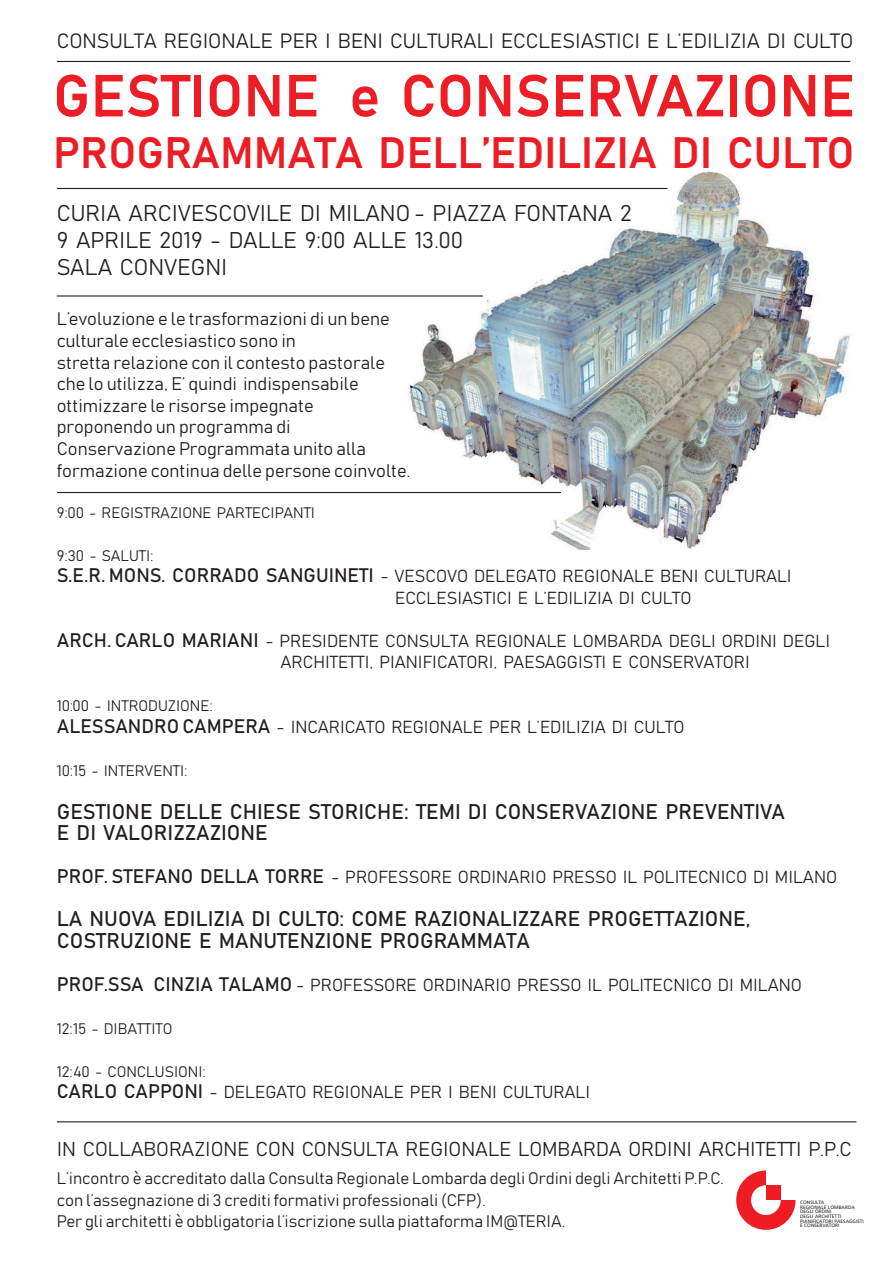
<style>
.page{position:relative;width:893px;height:1263px;background:#fff}
.page>*{position:absolute;margin:0;border:0;box-sizing:border-box;transform-origin:0 0}
.t1{font:58.35px "Bahnschrift 600 100";color:#ec1d25}
.t2{font:43.35px "Bahnschrift 600 100";color:#ec1d25}
.t3{font:22.5px/27px "Bahnschrift 300 100";color:#231f20}
.t4{font:21px/21.5px "Bahnschrift 400 100";color:#231f20}
.t5{font:20.4px "Bahnschrift 300 100";color:#231f20}
.t6{font:19.8px "Bahnschrift 300 100";color:#231f20}
.t7{font:18px/21.6px "Bahnschrift 300 100";color:#231f20}
.t8{font:17.25px/21.5px "Bahnschrift 300 100";color:#231f20}
.t9{font:16.5px/21.5px "Bahnschrift 300 100";color:#231f20}
.t10{font:15px "Bahnschrift 300 100";color:#231f20}
.t11{font:4.8px/4.7px "Frutiger";color:#231f20}
.s1{font-family:"Bahnschrift 400 100";font-size:19.35px}
</style>
<div class="page">
<img style="left:390px;top:170px;width:460px;height:379px">
<div style="left:736px;top:1170px;width:60px;height:60px;background:#ee1d23;border-radius:50%"></div>
<div style="left:751px;top:1185px;width:30px;height:30px;background:#fff;border-radius:50%"></div>
<div style="left:766px;top:1170px;width:30px;height:30px;background:#fff"></div>
<div style="left:766px;top:1185px;width:15px;height:15px;background:#ee1d23"></div>
<hr style="left:57px;top:1121px;width:799px;height:1px;background:#231f20">
<hr style="left:57px;top:492px;width:504px;height:1px;background:#231f20">
<hr style="left:57px;top:295px;width:426px;height:2px;background:#231f20">
<hr style="left:57px;top:188px;width:610px;height:1px;background:#231f20">
<hr style="left:57px;top:61px;width:793px;height:1px;background:#231f20">
<p class="t5" style="left:57px;top:28px;width:798px">CONSULTA REGIONALE PER I BENI CULTURALI ECCLESIASTICI E L’EDILIZIA DI CULTO</p>
<h1 class="t1" style="left:53px;top:59px;width:803px">GESTIONE e CONSERVAZIONE</h1>
<h2 class="t2" style="left:53px;top:126px;width:803px">PROGRAMMATA DELL’EDILIZIA DI CULTO</h2>
<h3 class="t3" style="left:57px;top:199px;width:576px">CURIA ARCIVESCOVILE DI MILANO - PIAZZA FONTANA 2<br>9 APRILE 2019 - DALLE 9:00 ALLE 13.00<br>SALA CONVEGNI</h3>
<p class="t7" style="left:57px;top:308px;width:355px">L’evoluzione e le trasformazioni di un bene culturale ecclesiastico sono in<br>stretta relazione con il contesto pastorale che lo utilizza, E’ quindi indispensabile ottimizzare le risorse impegnate proponendo un programma di Conservazione Programmata unito alla formazione continua delle persone coinvolte.</p>
<p class="t10" style="left:57px;top:503px;width:260px">9:00 - REGISTRAZIONE PARTECIPANTI</p>
<p class="t10" style="left:57px;top:546px;width:98px">9:30 - SALUTI:</p>
<p class="t8" style="left:395px;top:565px;width:398px;text-indent:-338px"><span class="s1">S.E.R. MONS. CORRADO SANGUINETI</span> - VESCOVO DELEGATO REGIONALE BENI CULTURALI<br>ECCLESIASTICI E L’EDILIZIA DI CULTO</p>
<p class="t8" style="left:280px;top:629px;width:551px;text-indent:-224px"><span class="s1">ARCH. CARLO MARIANI</span> - PRESIDENTE CONSULTA REGIONALE LOMBARDA DEGLI ORDINI DEGLI<br>ARCHITETTI, PIANIFICATORI, PAESAGGISTI E CONSERVATORI</p>
<p class="t10" style="left:57px;top:696px;width:158px">10:00 - INTRODUZIONE:</p>
<p class="t8" style="left:57px;top:715px;width:629px"><span class="s1">ALESSANDRO CAMPERA</span> - INCARICATO REGIONALE PER L’EDILIZIA DI CULTO</p>
<p class="t10" style="left:57px;top:761px;width:132px">10:15 - INTERVENTI:</p>
<p class="t4" style="left:57px;top:800px;width:730px">GESTIONE DELLE CHIESE STORICHE: TEMI DI CONSERVAZIONE PREVENTIVA<br>E DI VALORIZZAZIONE</p>
<p class="t8" style="left:57px;top:866px;width:782px"><span class="s1">PROF. STEFANO DELLA TORRE</span> - PROFESSORE ORDINARIO PRESSO IL POLITECNICO DI MILANO</p>
<p class="t4" style="left:57px;top:908px;width:695px">LA NUOVA EDILIZIA DI CULTO: COME RAZIONALIZZARE PROGETTAZIONE,<br>COSTRUZIONE E MANUTENZIONE PROGRAMMATA</p>
<p class="t8" style="left:57px;top:973px;width:747px"><span class="s1">PROF.SSA CINZIA TALAMO</span> - PROFESSORE ORDINARIO PRESSO IL POLITECNICO DI MILANO</p>
<p class="t10" style="left:57px;top:1019px;width:117px">12:15 - DIBATTITO</p>
<p class="t10" style="left:57px;top:1062px;width:151px">12:40 - CONCLUSIONI:</p>
<p class="t8" style="left:57px;top:1081px;width:535px"><span class="s1">CARLO CAPPONI</span> - DELEGATO REGIONALE PER I BENI CULTURALI</p>
<p class="t6" style="left:57px;top:1136px;width:796px">IN COLLABORAZIONE CON CONSULTA REGIONALE LOMBARDA ORDINI ARCHITETTI P.P.C</p>
<p class="t9" style="left:57px;top:1167px;width:669px">L’incontro è accreditato dalla Consulta Regionale Lombarda degli Ordini degli Architetti P.P.C. con l’assegnazione di 3 crediti formativi professionali (CFP).<br>Per gli architetti è obbligatoria l’iscrizione sulla piattaforma IM@TERIA.</p>
<p class="t11" style="left:800px;top:1200px;width:65px">CONSULTA<br>REGIONALE LOMBARDA<br>DEGLI ORDINI<br>DEGLI ARCHITETTI<br>PIANIFICATORI PAESAGGISTI<br>E CONSERVATORI</p>
</div>
